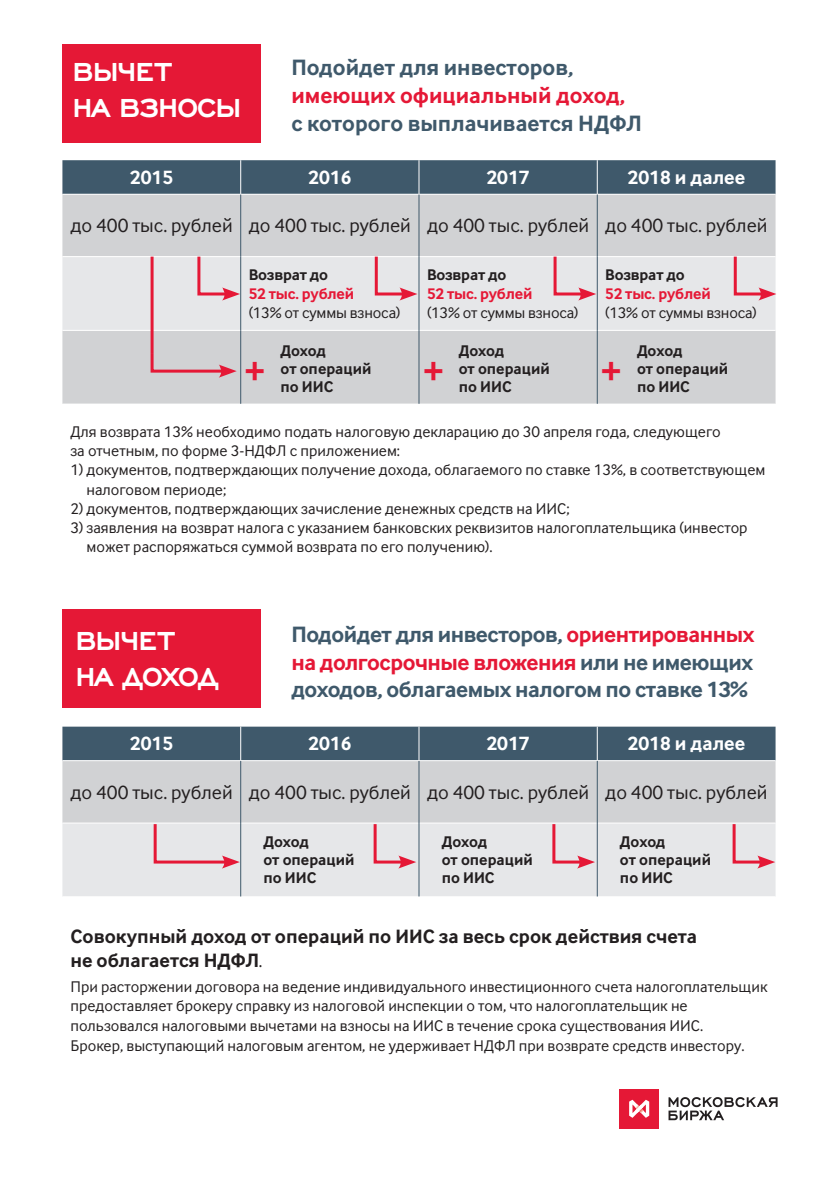
<style>
.page{position:relative;width:840px;height:1191px;background:#fff}
.page>*{position:absolute;margin:0;border:0;box-sizing:border-box;transform-origin:0 0}
.t1{font:700 36px "Inter Face Corp";color:#e51836}
.t2{font:700 34px/36px "Engravers Gothic";letter-spacing:-.03em;color:#fff}
.t3{font:700 23px/27.6px "Inter Face Corp";letter-spacing:-.02em;color:#3f596b;text-align:justify}
.t4{font:700 23px "Inter Face Corp";color:#3f596b}
.t5{font:700 23px "Inter Face Corp";color:#e51836}
.t6{font:20px "Inter Face Corp";color:#231f20}
.t7{font:700 20px/24px "Inter Face Corp";color:#231f20}
.t8{font:700 20px "Inter Face Corp";color:#fff}
.t9{font:16px/19.2px "Inter Face Corp";color:#231f20}
.t10{font:700 16px/18px "Inter Face Corp";color:#231f20}
.t11{font:700 16px "Inter Face Corp";letter-spacing:-.01em;color:#e51836}
.s1{color:#e51836}
.s2{font-weight:400;font-size:18px}
</style>
<div class="page">
<div style="left:62px;top:44px;width:198px;height:98px;background:#e51836"></div>
<div style="left:62px;top:160px;width:713px;height:34px;background:#3f596b"></div>
<div style="left:62px;top:195px;width:713px;height:209px;background:#d1d2d4"></div>
<div style="left:62px;top:257px;width:713px;height:73px;background:#e6e7e9"></div>
<hr style="left:240px;top:160px;width:1px;height:34px;background:#fff">
<hr style="left:418px;top:160px;width:1px;height:34px;background:#fff">
<hr style="left:596px;top:160px;width:1px;height:34px;background:#fff">
<hr style="left:62px;top:256px;width:178px;height:1px;background:#fff">
<hr style="left:241px;top:256px;width:177px;height:1px;background:#fff">
<hr style="left:419px;top:256px;width:177px;height:1px;background:#fff">
<hr style="left:597px;top:256px;width:178px;height:1px;background:#fff">
<hr style="left:62px;top:330px;width:178px;height:1px;background:#fff">
<hr style="left:241px;top:330px;width:177px;height:1px;background:#fff">
<hr style="left:419px;top:330px;width:177px;height:1px;background:#fff">
<hr style="left:597px;top:330px;width:178px;height:1px;background:#fff">
<hr style="left:240px;top:194px;width:1px;height:63px;background:#3f596b">
<hr style="left:418px;top:194px;width:1px;height:63px;background:#3f596b">
<hr style="left:596px;top:194px;width:1px;height:63px;background:#3f596b">
<hr style="left:240px;top:257px;width:1px;height:73px;background:#3f596b">
<hr style="left:418px;top:257px;width:1px;height:73px;background:#3f596b">
<hr style="left:596px;top:257px;width:1px;height:73px;background:#3f596b">
<hr style="left:240px;top:330px;width:1px;height:74px;background:#3f596b">
<hr style="left:418px;top:330px;width:1px;height:74px;background:#3f596b">
<hr style="left:596px;top:330px;width:1px;height:74px;background:#3f596b">
<svg style="left:551px;top:254px;width:45px;height:46px"></svg>
<svg style="left:731px;top:254px;width:45px;height:46px"></svg>
<svg style="left:373px;top:254px;width:44px;height:46px"></svg>
<svg style="left:196px;top:254px;width:44px;height:46px"></svg>
<hr style="left:150px;top:257px;width:3px;height:96px;background:#e51836">
<svg style="left:149px;top:350px;width:87px;height:28px"></svg>
<div style="left:62px;top:609px;width:198px;height:99px;background:#e51836"></div>
<div style="left:62px;top:726px;width:713px;height:34px;background:#3f596b"></div>
<div style="left:62px;top:761px;width:713px;height:61px;background:#d1d2d4"></div>
<div style="left:62px;top:823px;width:713px;height:73px;background:#e6e7e9"></div>
<hr style="left:240px;top:726px;width:1px;height:34px;background:#fff">
<hr style="left:418px;top:726px;width:1px;height:34px;background:#fff">
<hr style="left:596px;top:726px;width:1px;height:34px;background:#fff">
<hr style="left:240px;top:761px;width:1px;height:62px;background:#3f596b">
<hr style="left:418px;top:761px;width:1px;height:62px;background:#3f596b">
<hr style="left:596px;top:761px;width:1px;height:62px;background:#3f596b">
<hr style="left:240px;top:823px;width:1px;height:73px;background:#3f596b">
<hr style="left:418px;top:823px;width:1px;height:73px;background:#3f596b">
<hr style="left:596px;top:823px;width:1px;height:73px;background:#3f596b">
<svg style="left:550px;top:821px;width:44px;height:47px"></svg>
<svg style="left:730px;top:821px;width:44px;height:47px"></svg>
<svg style="left:372px;top:821px;width:44px;height:47px"></svg>
<svg style="left:152px;top:821px;width:88px;height:47px"></svg>
<svg style="left:668px;top:1097px;width:109px;height:23px"></svg>
<div style="left:619px;top:1089px;width:39px;height:39px;background:#e51836"></div>
<svg style="left:629px;top:1099px;width:20px;height:18px"></svg>
<h2 class="t2" style="left:72px;top:53px;width:170px">ВЫЧЕТ<br>НА ВЗНОСЫ</h2>
<h3 class="t4" style="left:291px;top:54px;width:283px">Подойдет для инвесторов,</h3>
<h3 class="t5" style="left:291px;top:81px;width:335px">имеющих официальный доход,</h3>
<h3 class="t4" style="left:291px;top:110px;width:351px">с которого выплачивается НДФЛ</h3>
<p class="t8" style="left:130px;top:166px;width:45px">2015</p>
<p class="t8" style="left:308px;top:166px;width:45px">2016</p>
<p class="t8" style="left:486px;top:166px;width:45px">2017</p>
<p class="t8" style="left:627px;top:166px;width:119px">2018 и далее</p>
<p class="t6" style="left:70px;top:214px;width:698px">до 400 тыс. рублей до 400 тыс. рублей до 400 тыс. рублей до 400 тыс. рублей</p>
<p class="t10" style="left:248px;top:265px;width:81px">Возврат до</p>
<p class="t11" style="left:248px;top:284px;width:107px">52 тыс. рублей</p>
<p class="t9" style="left:248px;top:303px;width:153px">(13% от суммы взноса)</p>
<p class="t10" style="left:427px;top:265px;width:81px">Возврат до</p>
<p class="t11" style="left:427px;top:284px;width:107px">52 тыс. рублей</p>
<p class="t9" style="left:427px;top:303px;width:153px">(13% от суммы взноса)</p>
<p class="t10" style="left:605px;top:265px;width:81px">Возврат до</p>
<p class="t11" style="left:605px;top:284px;width:107px">52 тыс. рублей</p>
<p class="t9" style="left:605px;top:303px;width:153px">(13% от суммы взноса)</p>
<p class="t10" style="left:280px;top:342px;width:92px">Доход<br>от операций по ИИС</p>
<p class="t10" style="left:458px;top:342px;width:92px">Доход<br>от операций по ИИС</p>
<p class="t10" style="left:636px;top:342px;width:92px">Доход<br>от операций по ИИС</p>
<p class="t9" style="left:70px;top:422px;width:651px">Для возврата 13% необходимо подать налоговую декларацию до 30 апреля года, следующего за отчетным, по форме 3-НДФЛ с приложением:</p>
<p class="t9" style="left:86px;top:460px;width:680px;text-indent:-16px">1) документов, подтверждающих получение дохода, облагаемого по ставке 13%, в соответствующем налоговом периоде;</p>
<p class="t9" style="left:70px;top:499px;width:500px">2) документов, подтверждающих зачисление денежных средств на ИИС;</p>
<p class="t9" style="left:86px;top:518px;width:662px;text-indent:-16px">3) заявления на возврат налога с указанием банковских реквизитов налогоплательщика (инвестор может распоряжаться суммой возврата по его получению).</p>
<h1 class="t1" style="left:245px;top:350px;width:21px">+</h1>
<h1 class="t1" style="left:424px;top:350px;width:21px">+</h1>
<h1 class="t1" style="left:601px;top:350px;width:21px">+</h1>
<h2 class="t2" style="left:75px;top:622px;width:145px">ВЫЧЕТ<br>НА ДОХОД</h2>
<h3 class="t3" style="left:291px;top:620px;width:464px">Подойдет для инвесторов, <span class="s1">ориентированных на долгосрочные вложения</span> или не имеющих доходов, облагаемых налогом по ставке 13%</h3>
<p class="t8" style="left:130px;top:732px;width:45px">2015</p>
<p class="t8" style="left:308px;top:732px;width:45px">2016</p>
<p class="t8" style="left:486px;top:732px;width:45px">2017</p>
<p class="t8" style="left:627px;top:732px;width:119px">2018 и далее</p>
<p class="t6" style="left:70px;top:780px;width:698px">до 400 тыс. рублей до 400 тыс. рублей до 400 тыс. рублей до 400 тыс. рублей</p>
<p class="t10" style="left:263px;top:833px;width:92px">Доход<br>от операций по ИИС</p>
<p class="t10" style="left:441px;top:833px;width:92px">Доход<br>от операций по ИИС</p>
<p class="t10" style="left:619px;top:833px;width:92px">Доход<br>от операций по ИИС</p>
<p class="t7" style="left:70px;top:924px;width:628px">Совокупный доход от операций по ИИС за весь срок действия счета не облагается НДФЛ<span class="s2">.</span></p>
<p class="t9" style="left:70px;top:977px;width:698px">При расторжении договора на ведение индивидуального инвестиционного счета налогоплательщик предоставляет брокеру справку из налоговой инспекции о том, что налогоплательщик не пользовался налоговыми вычетами на взносы на ИИС в течение срока существования ИИС.<br>Брокер, выступающий налоговым агентом, не удерживает НДФЛ при возврате средств инвестору.</p>
</div>
